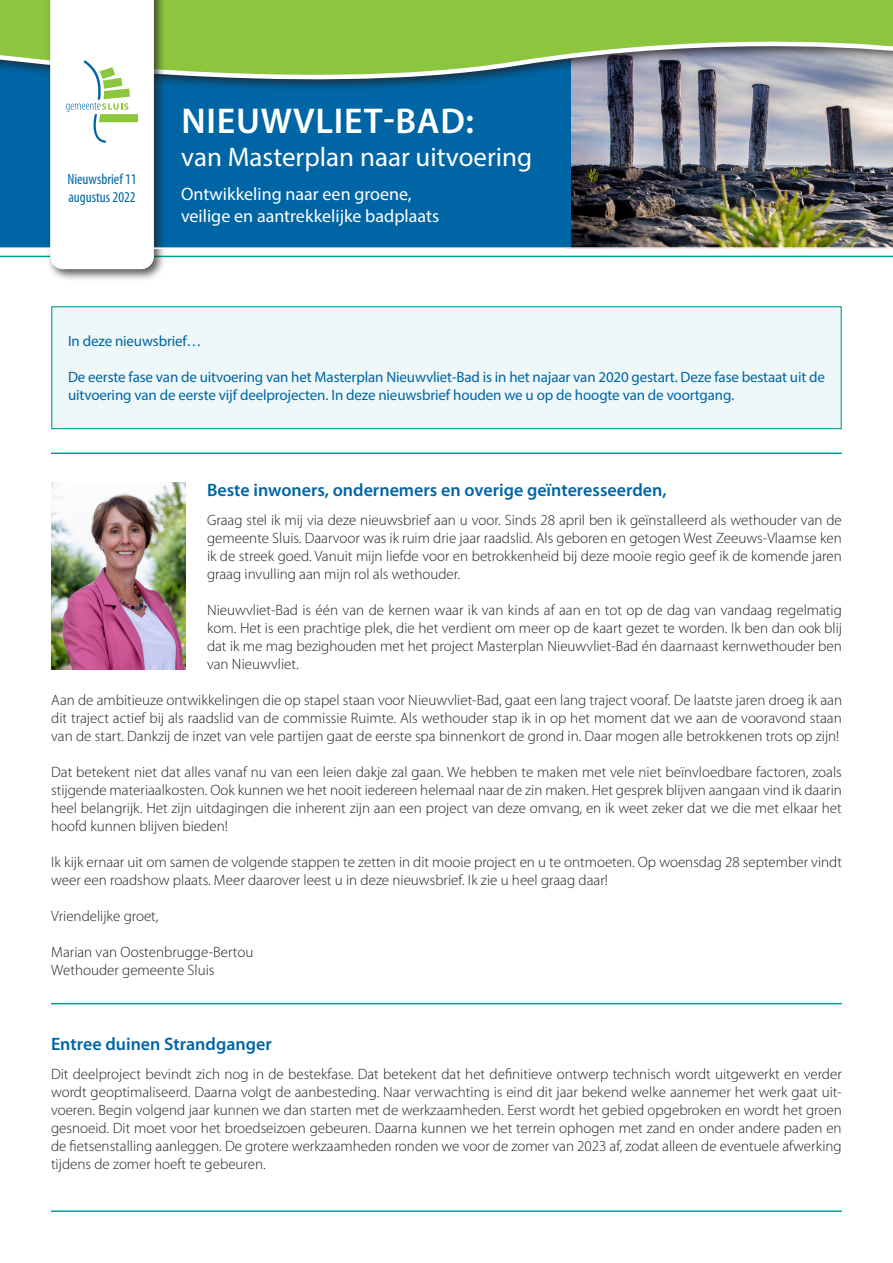
<style>
.page{position:relative;width:893px;height:1263px;background:#fff}
.page>*{position:absolute;margin:0;border:0;box-sizing:border-box;transform-origin:0 0}
.t1{font:600 36px "Myriad Pro";letter-spacing:.02em;color:#fff}
.t2{font:27px "Myriad Pro";color:#fff}
.t3{font:600 18px "Myriad Pro";color:#0065a4}
.t4{font:18px "Myriad Pro";color:#fff}
.t5{font:300 15px/18px "Myriad Pro";color:#231f20;text-align:justify}
.t6{font:15px/18px "Myriad Pro";letter-spacing:-.01em;color:#0065a4}
.t7{font:condensed 15px "Myriad Pro";color:#0065a4}
</style>
<div class="page">
<div style="left:51px;top:306px;width:791px;height:123px;background:#eff8f8;border:1px solid #009f94"></div>
<img style="left:571px;top:98px;width:322px;height:149px">
<div style="left:0;top:38px;width:571px;height:210px;background:#0065a4"></div>
<hr style="left:0;top:256px;width:893px;height:1px;background:#009f94">
<hr style="left:51px;top:1210px;width:791px;height:2px;background:#009f94">
<svg style="left:0;top:0;width:893px;height:98px;background:#7cad67"></svg>
<div style="left:46px;top:0;width:121px;height:282px;background:#231f20;opacity:.75"></div>
<svg style="left:50px;top:0;width:104px;height:269px"></svg>
<hr style="left:51px;top:452px;width:791px;height:2px;background:#009f94">
<hr style="left:0;top:247px;width:893px;height:2px;background:#fff">
<hr style="left:51px;top:1003px;width:791px;height:1px;background:#009f94">
<img style="left:51px;top:482px;width:135px;height:187px">
<p class="t7" style="left:67px;top:170px;width:71px">Nieuwsbrief 11</p>
<p class="t7" style="left:68px;top:188px;width:69px">augustus 2022</p>
<p class="t1" style="left:181px;top:98px;width:294px">NIEUWVLIET-BAD:</p>
<p class="t2" style="left:181px;top:140px;width:353px">van Masterplan naar uitvoering</p>
<p class="t4" style="left:181px;top:183px;width:232px">Ontwikkeling naar een groene,</p>
<p class="t4" style="left:181px;top:204px;width:260px">veilige en aantrekkelijke badplaats</p>
<p class="t6" style="left:68px;top:332px;width:135px">In deze nieuwsbrief…</p>
<p class="t6" style="left:68px;top:368px;width:758px">De eerste fase van de uitvoering van het Masterplan Nieuwvliet-Bad is in het najaar van 2020 gestart. Deze fase bestaat uit de uitvoering van de eerste vijf deelprojecten. In deze nieuwsbrief houden we u op de hoogte van de voortgang.</p>
<p class="t3" style="left:207px;top:478px;width:461px">Beste inwoners, ondernemers en overige geïnteresseerden,</p>
<p class="t5" style="left:207px;top:511px;width:636px">Graag stel ik mij via deze nieuwsbrief aan u voor. Sinds 28 april ben ik geïnstalleerd als wethouder van de gemeente Sluis. Daarvoor was ik ruim drie jaar raadslid. Als geboren en getogen West Zeeuws-Vlaamse ken ik de streek goed. Vanuit mijn liefde voor en betrokkenheid bij deze mooie regio geef ik de komende jaren graag invulling aan mijn rol als wethouder.</p>
<p class="t5" style="left:207px;top:601px;width:637px">Nieuwvliet-Bad is één van de kernen waar ik van kinds af aan en tot op de dag van vandaag regelmatig kom. Het is een prachtige plek, die het verdient om meer op de kaart gezet te worden. Ik ben dan ook blij dat ik me mag bezighouden met het project Masterplan Nieuwvliet-Bad én daarnaast kernwethouder ben van Nieuwvliet.</p>
<p class="t5" style="left:51px;top:691px;width:792px">Aan de ambitieuze ontwikkelingen die op stapel staan voor Nieuwvliet-Bad, gaat een lang traject vooraf. De laatste jaren droeg ik aan dit traject actief bij als raadslid van de commissie Ruimte. Als wethouder stap ik in op het moment dat we aan de vooravond staan van de start. Dankzij de inzet van vele partijen gaat de eerste spa binnenkort de grond in. Daar mogen alle betrokkenen trots op zijn!</p>
<p class="t5" style="left:51px;top:763px;width:792px">Dat betekent niet dat alles vanaf nu van een leien dakje zal gaan. We hebben te maken met vele niet beïnvloedbare factoren, zoals stijgende materiaalkosten. Ook kunnen we het nooit iedereen helemaal naar de zin maken. Het gesprek blijven aangaan vind ik daarin heel belangrijk. Het zijn uitdagingen die inherent zijn aan een project van deze omvang, en ik weet zeker dat we die met elkaar het hoofd kunnen blijven bieden!</p>
<p class="t5" style="left:51px;top:853px;width:792px">Ik kijk ernaar uit om samen de volgende stappen te zetten in dit mooie project en u te ontmoeten. Op woensdag 28 september vindt weer een roadshow plaats. Meer daarover leest u in deze nieuwsbrief. Ik zie u heel graag daar!</p>
<p class="t5" style="left:51px;top:907px;width:109px">Vriendelijke groet,</p>
<p class="t5" style="left:51px;top:943px;width:204px">Marian van Oostenbrugge-Bertou</p>
<p class="t5" style="left:51px;top:961px;width:165px">Wethouder gemeente Sluis</p>
<p class="t3" style="left:51px;top:1033px;width:222px">Entree duinen Strandganger</p>
<p class="t5" style="left:51px;top:1065px;width:792px">Dit deelproject bevindt zich nog in de bestekfase. Dat betekent dat het definitieve ontwerp technisch wordt uitgewerkt en verder wordt geoptimaliseerd. Daarna volgt de aanbesteding. Naar verwachting is eind dit jaar bekend welke aannemer het werk gaat uit&shy;voeren. Begin volgend jaar kunnen we dan starten met de werkzaamheden. Eerst wordt het gebied opgebroken en wordt het groen gesnoeid. Dit moet voor het broedseizoen gebeuren. Daarna kunnen we het terrein ophogen met zand en onder andere paden en de fietsenstalling aanleggen. De grotere werkzaamheden ronden we voor de zomer van 2023 af, zodat alleen de eventuele afwerking tijdens de zomer hoeft te gebeuren.</p>
</div>
